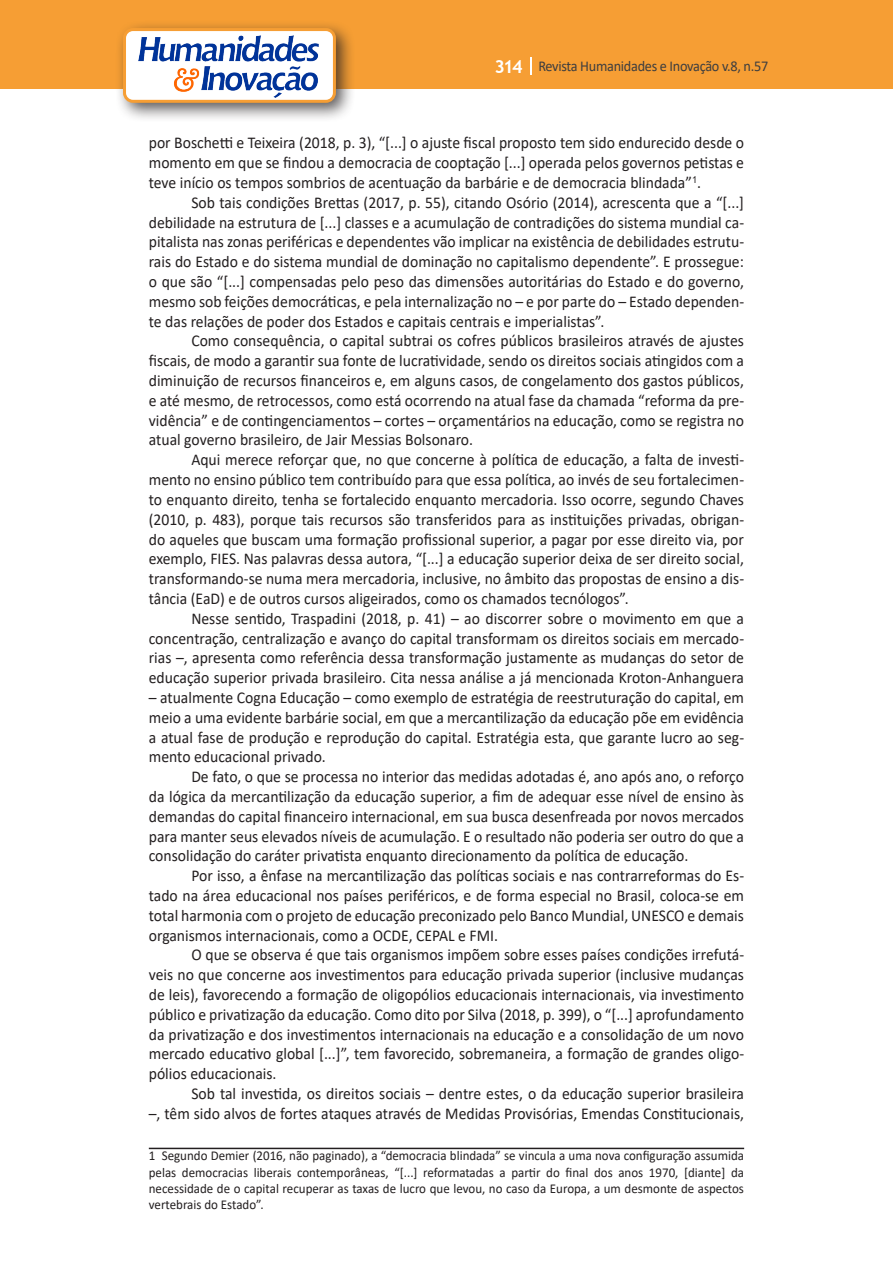
<style>
.page{position:relative;width:893px;height:1263px;background:#fff}
.page>*{position:absolute;margin:0;border:0;box-sizing:border-box;transform-origin:0 0}
.Texto{font:16.5px/19.8px "Calibri";color:#231f20;text-align:justify;scale:.95 1}
.t1{font:15px "Calibri";letter-spacing:-.02em;color:#3e3e3f;scale:.95 1}
.Rodapé{font:13.5px/16.2px "Calibri";color:#231f20;text-align:justify;scale:.96 1}
.s1{font-family:"Trebuchet MS";font-weight:700;font-size:18px;color:#fff}
</style>
<div class="page">
<div style="left:0;top:0;width:893px;height:88px;background:#f69e34"></div>
<svg style="left:530px;top:57px;width:2px;height:18px"></svg>
<div style="left:115px;top:20px;width:241px;height:103px;background:#231f20;opacity:.75"></div>
<div style="left:125px;top:30px;width:209px;height:71px;background:#fff;border-radius:9px"></div>
<img style="left:138px;top:35px;width:181px;height:62px">
<div style="left:123px;top:28px;width:213px;height:75px;border:3px solid #f69e34;border-radius:9px"></div>
<hr style="left:149px;top:1148px;width:595px;height:1px;background:#231f20">
<p class="t1" style="left:495px;top:56px;width:290px"><span class="s1">314</span> Revista Humanidades e Inovação v.8, n.57</p>
<p class="Texto" style="left:149px;top:133px;width:628px">por Boschetti e Teixeira (2018, p. 3), “[...] o ajuste fiscal proposto tem sido endurecido desde o momento em que se findou a democracia de cooptação [...] operada pelos governos petistas e teve início os tempos sombrios de acentuação da barbárie e de democracia blindada”<sup>1</sup>.</p>
<p class="Texto" style="left:149px;top:192px;width:628px;text-indent:43px">Sob tais condições Brettas (2017, p. 55), citando Osório (2014), acrescenta que a “[...] debilidade na estrutura de [...] classes e a acumulação de contradições do sistema mundial ca&shy;pitalista nas zonas periféricas e dependentes vão implicar na existência de debilidades estrutu&shy;rais do Estado e do sistema mundial de dominação no capitalismo dependente”. E prossegue: o que são “[...] compensadas pelo peso das dimensões autoritárias do Estado e do governo, mesmo sob feições democráticas, e pela internalização no – e por parte do – Estado dependen&shy;te das relações de poder dos Estados e capitais centrais e imperialistas”.</p>
<p class="Texto" style="left:149px;top:331px;width:628px;text-indent:43px">Como consequência, o capital subtrai os cofres públicos brasileiros através de ajustes fiscais, de modo a garantir sua fonte de lucratividade, sendo os direitos sociais atingidos com a diminuição de recursos financeiros e, em alguns casos, de congelamento dos gastos públicos, e até mesmo, de retrocessos, como está ocorrendo na atual fase da chamada “reforma da pre&shy;vidência” e de contingenciamentos – cortes – orçamentários na educação, como se registra no atual governo brasileiro, de Jair Messias Bolsonaro.</p>
<p class="Texto" style="left:149px;top:449px;width:628px;text-indent:43px">Aqui merece reforçar que, no que concerne à política de educação, a falta de investi&shy;mento no ensino público tem contribuído para que essa política, ao invés de seu fortalecimen&shy;to enquanto direito, tenha se fortalecido enquanto mercadoria. Isso ocorre, segundo Chaves (2010, p. 483), porque tais recursos são transferidos para as instituições privadas, obrigan&shy;do aqueles que buscam uma formação profissional superior, a pagar por esse direito via, por exemplo, FIES. Nas palavras dessa autora, “[...] a educação superior deixa de ser direito social, transformando-se numa mera mercadoria, inclusive, no âmbito das propostas de ensino a dis&shy;tância (EaD) e de outros cursos aligeirados, como os chamados tecnólogos”.</p>
<p class="Texto" style="left:149px;top:608px;width:628px;text-indent:43px">Nesse sentido, Traspadini (2018, p. 41) – ao discorrer sobre o movimento em que a concentração, centralização e avanço do capital transformam os direitos sociais em mercado&shy;rias –, apresenta como referência dessa transformação justamente as mudanças do setor de educação superior privada brasileiro. Cita nessa análise a já mencionada Kroton-Anhanguera</p>
<p class="Texto" style="left:149px;top:687px;width:628px">– atualmente Cogna Educação – como exemplo de estratégia de reestruturação do capital, em meio a uma evidente barbárie social, em que a mercantilização da educação põe em evidência a atual fase de produção e reprodução do capital. Estratégia esta, que garante lucro ao seg&shy;mento educacional privado.</p>
<p class="Texto" style="left:149px;top:766px;width:628px;text-indent:43px">De fato, o que se processa no interior das medidas adotadas é, ano após ano, o reforço da lógica da mercantilização da educação superior, a fim de adequar esse nível de ensino às demandas do capital financeiro internacional, em sua busca desenfreada por novos mercados para manter seus elevados níveis de acumulação. E o resultado não poderia ser outro do que a consolidação do caráter privatista enquanto direcionamento da política de educação.</p>
<p class="Texto" style="left:149px;top:865px;width:628px;text-indent:43px">Por isso, a ênfase na mercantilização das políticas sociais e nas contrarreformas do Es&shy;tado na área educacional nos países periféricos, e de forma especial no Brasil, coloca-se em total harmonia com o projeto de educação preconizado pelo Banco Mundial, UNESCO e demais organismos internacionais, como a OCDE, CEPAL e FMI.</p>
<p class="Texto" style="left:149px;top:944px;width:628px;text-indent:43px">O que se observa é que tais organismos impõem sobre esses países condições irrefutá&shy;veis no que concerne aos investimentos para educação privada superior (inclusive mudanças de leis), favorecendo a formação de oligopólios educacionais internacionais, via investimento público e privatização da educação. Como dito por Silva (2018, p. 399), o “[...] aprofundamento da privatização e dos investimentos internacionais na educação e a consolidação de um novo mercado educativo global [...]”, tem favorecido, sobremaneira, a formação de grandes oligo&shy;pólios educacionais.</p>
<p class="Texto" style="left:149px;top:1083px;width:628px;text-align:right">Sob tal investida, os direitos sociais – dentre estes, o da educação superior brasileira<br>–, têm sido alvos de fortes ataques através de Medidas Provisórias, Emendas Constitucionais,</p>
<p class="Rodapé" style="left:149px;top:1147px;width:621px">1 Segundo Demier (2016, não paginado), a “democracia blindada” se vincula a uma nova configuração assumida pelas democracias liberais contemporâneas, “[...] reformatadas a partir do final dos anos 1970, [diante] da necessidade de o capital recuperar as taxas de lucro que levou, no caso da Europa, a um desmonte de aspectos vertebrais do Estado”.</p>
</div>
